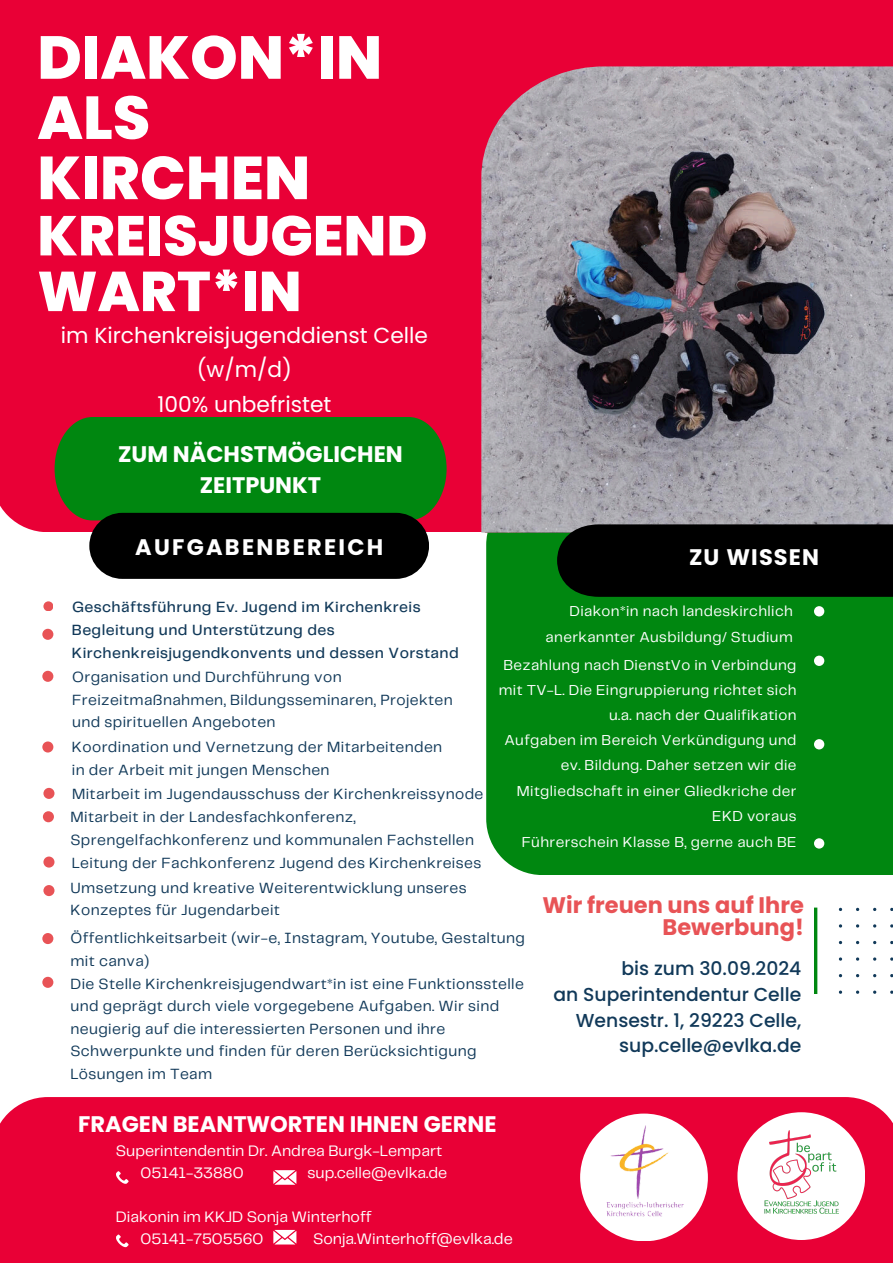
<style>
.page{position:relative;width:893px;height:1263px;background:#fff}
.page>*{position:absolute;margin:0;border:0;box-sizing:border-box;transform-origin:0 0}
.t1{font:800 60.53px/60.2px "Poppins";color:#fff}
.t2{font:800 56.03px/55.7px "Poppins";color:#fff}
.t3{font:700 22.5px/31.5px "Poppins";color:#fff;text-align:center}
.t4{font:700 22.5px/21.9px "Poppins";color:#e85356;text-align:right}
.t5{font:700 22.5px "Poppins";letter-spacing:.1em;color:#fff}
.t6{font:700 22.5px "Poppins";letter-spacing:.05em;color:#fff}
.t7{font:21.75px/34.3px "Poppins";color:#fff;text-align:center}
.t8{font:500 18.75px/25.9px "Poppins";color:#113959;text-align:right}
.t9{font:15.75px "Telegraf";color:#fff}
.t10{font:15.38px/22.5px "Telegraf";letter-spacing:.025em;color:#113959}
.t11{font:500 15.38px "Telegraf";letter-spacing:.025em;color:#113959}
.t12{font:15px/25.3px "Telegraf";letter-spacing:.025em;color:#fff;text-align:right}
</style>
<div class="page">
<div style="left:486px;top:532px;width:407px;height:343px;background:#008710"></div>
<div style="left:0;top:0;width:893px;height:532px;background:#e90036"></div>
<div style="left:0;top:1097px;width:893px;height:166px;background:#e90036"></div>
<div style="left:55px;top:417px;width:391px;height:103px;background:#008710"></div>
<div style="left:89px;top:513px;width:340px;height:66px;background:#000;border-radius:33px"></div>
<div style="left:43px;top:601px;width:10px;height:10px;background:#e85356;border-radius:50%"></div>
<div style="left:42px;top:629px;width:11px;height:11px;background:#e85356;border-radius:50%"></div>
<div style="left:42px;top:671px;width:11px;height:11px;background:#e85356;border-radius:50%"></div>
<div style="left:42px;top:741px;width:11px;height:11px;background:#e85356;border-radius:50%"></div>
<div style="left:43px;top:788px;width:11px;height:11px;background:#e85356;border-radius:50%"></div>
<svg style="left:839px;top:908px;width:54px;height:86px"></svg>
<hr style="left:814px;top:907px;width:3px;height:87px;background:#008710">
<div style="left:814px;top:606px;width:10px;height:10px;background:#fff;border-radius:50%"></div>
<div style="left:814px;top:739px;width:10px;height:10px;background:#fff;border-radius:50%"></div>
<div style="left:43px;top:811px;width:11px;height:11px;background:#e85356;border-radius:50%"></div>
<div style="left:737px;top:1112px;width:128px;height:128px;background:#fff;border-radius:50%"></div>
<img style="left:764px;top:1130px;width:74px;height:84px">
<div style="left:43px;top:856px;width:11px;height:11px;background:#e85356;border-radius:50%"></div>
<div style="left:43px;top:885px;width:11px;height:11px;background:#e85356;border-radius:50%"></div>
<div style="left:42px;top:933px;width:11px;height:11px;background:#e85356;border-radius:50%"></div>
<svg style="left:116px;top:1171px;width:13px;height:13px"></svg>
<div style="left:814px;top:838px;width:10px;height:10px;background:#fff;border-radius:50%"></div>
<div style="left:580px;top:1113px;width:128px;height:128px;background:#fff;border-radius:50%"></div>
<img style="left:585px;top:1116px;width:114px;height:104px">
<div style="left:42px;top:977px;width:11px;height:11px;background:#e85356;border-radius:50%"></div>
<svg style="left:116px;top:1234px;width:13px;height:13px"></svg>
<svg style="left:273px;top:1170px;width:23px;height:15px"></svg>
<svg style="left:273px;top:1230px;width:23px;height:14px"></svg>
<img style="left:481px;top:66px;width:412px;height:466px">
<div style="left:557px;top:524px;width:336px;height:73px;background:#000"></div>
<div style="left:814px;top:656px;width:10px;height:10px;background:#fff;border-radius:50%"></div>
<p class="t1" style="left:37px;top:28px;width:346px">DIAKON*IN<br>ALS<br>KIRCHEN</p>
<p class="t2" style="left:37px;top:208px;width:392px">KREISJUGEND<br>WART*IN</p>
<h2 class="t7" style="left:61px;top:318px;width:369px">im Kirchenkreisjugenddienst Celle (w/m/d)<br>100% unbefristet</h2>
<p class="t3" style="left:118px;top:438px;width:286px">ZUM NÄCHSTMÖGLICHEN<br>ZEITPUNKT</p>
<p class="t5" style="left:135px;top:531px;width:249px">AUFGABENBEREICH</p>
<p class="t6" style="left:689px;top:541px;width:132px">ZU WISSEN</p>
<p class="t11" style="left:72px;top:601px;width:350px">Geschäftsführung Ev. Jugend im Kirchenkreis</p>
<p class="t12" style="left:569px;top:599px;width:225px">Diakon*in nach landeskirchlich</p>
<p class="t11" style="left:72px;top:624px;width:264px">Begleitung und Unterstützung des</p>
<p class="t12" style="left:545px;top:625px;width:249px">anerkannter Ausbildung/ Studium</p>
<p class="t11" style="left:72px;top:646px;width:388px">Kirchenkreisjugendkonvents und dessen Vorstand</p>
<p class="t10" style="left:72px;top:667px;width:382px">Organisation und Durchführung von<br>Freizeitmaßnahmen, Bildungsseminaren, Projekten und spirituellen Angeboten</p>
<p class="t12" style="left:499px;top:653px;width:299px">Bezahlung nach DienstVo in Verbindung mit TV-L. Die Eingruppierung richtet sich u.a. nach der Qualifikation</p>
<p class="t12" style="left:504px;top:728px;width:294px">Aufgaben im Bereich Verkündigung und ev. Bildung. Daher setzen wir die<br>Mitgliedschaft in einer Gliedkriche der<br>EKD voraus</p>
<p class="t12" style="left:522px;top:830px;width:276px">Führerschein Klasse B, gerne auch BE</p>
<h5 class="t10" style="left:72px;top:736px;width:372px">Koordination und Vernetzung der Mitarbeitenden in der Arbeit mit jungen Menschen</h5>
<p class="t10" style="left:70px;top:807px;width:405px">Mitarbeit in der Landesfachkonferenz,<br>Sprengelfachkonferenz und kommunalen Fachstellen</p>
<p class="t10" style="left:72px;top:852px;width:411px">Leitung der Fachkonferenz Jugend des Kirchenkreises</p>
<h2 class="t10" style="left:70px;top:877px;width:398px">Umsetzung und kreative Weiterentwicklung unseres<br>Konzeptes für Jugendarbeit</h2>
<p class="t10" style="left:70px;top:928px;width:456px">Öffentlichkeitsarbeit (wir-e, Instagram, Youtube, Gestaltung mit canva)</p>
<p class="t10" style="left:72px;top:784px;width:413px">Mitarbeit im Jugendausschuss der Kirchenkreissynode</p>
<p class="t4" style="left:542px;top:894px;width:263px">Wir freuen uns auf Ihre<br>Bewerbung!</p>
<h3 class="t8" style="left:553px;top:955px;width:249px">bis zum 30.09.2024<br>an Superintendentur Celle<br>Wensestr. 1, 29223 Celle, sup.celle@evlka.de</h3>
<p class="t10" style="left:70px;top:973px;width:455px">Die Stelle Kirchenkreisjugendwart*in ist eine Funktionsstelle und geprägt durch viele vorgegebene Aufgaben. Wir sind neugierig auf die interessierten Personen und ihre Schwerpunkte und finden für deren Berücksichtigung Lösungen im Team</p>
<p class="t3" style="left:78px;top:1108px;width:420px">FRAGEN BEANTWORTEN IHNEN GERNE</p>
<h2 class="t9" style="left:116px;top:1144px;width:328px">Superintendentin Dr. Andrea Burgk-Lempart</h2>
<p class="t9" style="left:141px;top:1166px;width:104px">05141-33880</p>
<p class="t9" style="left:307px;top:1166px;width:141px">sup.celle@evlka.de</p>
<p class="t9" style="left:116px;top:1210px;width:257px">Diakonin im KKJD Sonja Winterhoff</p>
<h2 class="t9" style="left:141px;top:1232px;width:124px">05141-7505560</h2>
<h2 class="t9" style="left:313px;top:1232px;width:201px">Sonja.Winterhoff@evlka.de</h2>
</div>
